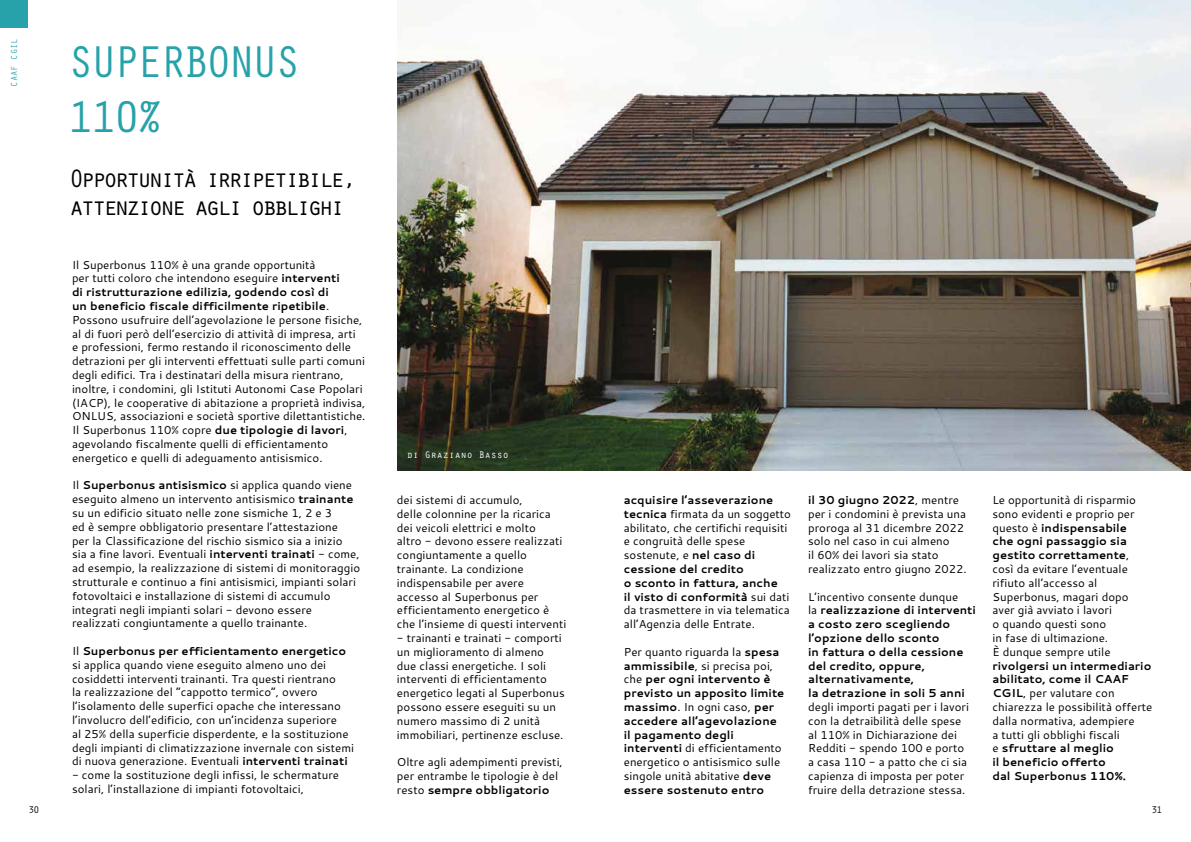
<style>
.page{position:relative;width:1191px;height:842px;background:#fff}
.page>*{position:absolute;margin:0;border:0;box-sizing:border-box;transform-origin:0 0}
.t1{font:46px/55.2px "Orator Std";letter-spacing:-.1em;color:#28a2aa}
.t2{font:26px/28px "Orator Std";letter-spacing:-.15em;color:#000}
.t3{font:11.5px/13.8px "Cantarell";color:#000}
.t4{font:700 11.5px/13.8px "Cantarell";color:#000}
.t5{font:10px "Orator Std";color:#fff}
.t6{font:10px "Orator Std";color:#000}
.t7{font:9px "Orator Std";color:#28a2aa}
.s1{font-weight:700}
.s2{font-weight:400}
</style>
<div class="page">
<img style="left:397px;top:0;width:794px;height:471px">
<div style="left:0;top:0;width:27px;height:27px;background:#28a2aa"></div>
<p class="t7" style="left:8px;top:87px;width:50px;rotate:-90deg">CAAF CGIL</p>
<p class="t6" style="left:28px;top:803px;width:12px">30</p>
<h1 class="t1" style="left:67px;top:32px;width:236px">SUPERBONUS<br>110%</h1>
<h2 class="t2" style="left:69px;top:163px;width:289px">Opportunità irripetibile, attenzione agli obblighi</h2>
<p class="t3" style="left:72px;top:257px;width:295px">Il Superbonus 110% è una grande opportunità<br>per tutti coloro che intendono eseguire <span class="s1">interventi<br>di ristrutturazione edilizia, godendo così di<br>un beneficio fiscale difficilmente ripetibile</span>.<br>Possono usufruire dell’agevolazione le persone fisiche, al di fuori però dell’esercizio di attività di impresa, arti<br>e professioni, fermo restando il riconoscimento delle detrazioni per gli interventi effettuati sulle parti comuni degli edifici. Tra i destinatari della misura rientrano, inoltre, i condomini, gli Istituti Autonomi Case Popolari (IACP), le cooperative di abitazione a proprietà indivisa, ONLUS, associazioni e società sportive dilettantistiche.<br>Il Superbonus 110% copre <span class="s1">due tipologie di lavori</span>, agevolando fiscalmente quelli di efficientamento energetico e quelli di adeguamento antisismico.</p>
<p class="t3" style="left:72px;top:478px;width:290px">Il <span class="s1">Superbonus antisismico</span> si applica quando viene eseguito almeno un intervento antisismico <span class="s1">trainante </span>su un edificio situato nelle zone sismiche 1, 2 e 3<br>ed è sempre obbligatorio presentare l’attestazione<br>per la Classificazione del rischio sismico sia a inizio sia a fine lavori. Eventuali <span class="s1">interventi trainati</span> - come, ad esempio, la realizzazione di sistemi di monitoraggio strutturale e continuo a fini antisismici, impianti solari fotovoltaici e installazione di sistemi di accumulo integrati negli impianti solari - devono essere realizzati congiuntamente a quello trainante.</p>
<p class="t3" style="left:72px;top:644px;width:283px">Il <span class="s1">Superbonus per efficientamento energetico </span>si applica quando viene eseguito almeno uno dei cosiddetti interventi trainanti. Tra questi rientrano<br>la realizzazione del “cappotto termico”, ovvero l’isolamento delle superfici opache che interessano l’involucro dell’edificio, con un’incidenza superiore<br>al 25% della superficie disperdente, e la sostituzione degli impianti di climatizzazione invernale con sistemi di nuova generazione. Eventuali <span class="s1">interventi trainati</span></p>
<p class="t3" style="left:72px;top:768px;width:268px">- come la sostituzione degli infissi, le schermature solari, l’installazione di impianti fotovoltaici,</p>
<p class="t5" style="left:407px;top:447px;width:103px">di Graziano Basso</p>
<p class="t3" style="left:397px;top:493px;width:171px">dei sistemi di accumulo,<br>delle colonnine per la ricarica dei veicoli elettrici e molto<br>altro - devono essere realizzati congiuntamente a quello trainante. La condizione indispensabile per avere accesso al Superbonus per efficientamento energetico è che l’insieme di questi interventi</p>
<p class="t3" style="left:397px;top:631px;width:169px">- trainanti e trainati - comporti un miglioramento di almeno due classi energetiche. I soli interventi di efficientamento energetico legati al Superbonus possono essere eseguiti su un numero massimo di 2 unità immobiliari, pertinenze escluse.</p>
<p class="t3" style="left:397px;top:755px;width:167px">Oltre agli adempimenti previsti, per entrambe le tipologie è del resto <span class="s1">sempre obbligatorio</span></p>
<p class="t3" style="left:624px;top:493px;width:169px"><span class="s1">acquisire l’asseverazione tecnica</span> firmata da un soggetto abilitato, che certifichi requisiti e congruità delle spese sostenute, e <span class="s1">nel caso di cessione del credito<br>o sconto in fattura, anche<br>il visto di conformità</span> sui dati da trasmettere in via telematica all’Agenzia delle Entrate.</p>
<p class="t4" style="left:624px;top:644px;width:162px"><span class="s2">Per quanto riguarda la</span> spesa ammissibile<span class="s2">, si precisa poi, che</span> per ogni intervento è previsto un apposito limite massimo<span class="s2">. In ogni caso,</span> per accedere all’agevolazione il pagamento degli interventi <span class="s2">di efficientamento energetico o antisismico sulle singole unità abitative</span> deve essere sostenuto entro</p>
<p class="t3" style="left:808px;top:493px;width:160px"><span class="s1">il 30 giugno 2022</span>, mentre per i condomini è prevista una proroga al 31 dicembre 2022 solo nel caso in cui almeno<br>il 60% dei lavori sia stato realizzato entro giugno 2022.</p>
<p class="t4" style="left:808px;top:589px;width:169px"><span class="s2">L’incentivo consente dunque<br>la</span> realizzazione di interventi a costo zero scegliendo l’opzione dello sconto<br>in fattura o della cessione del credito, oppure, alternativamente,<br>la detrazione in soli 5 anni</p>
<p class="t3" style="left:808px;top:700px;width:162px">degli importi pagati per i lavori con la detraibilità delle spese al 110% in Dichiarazione dei<br>Redditi - spendo 100 e porto a casa 110 - a patto che ci sia capienza di imposta per poter fruire della detrazione stessa.</p>
<p class="t3" style="left:992px;top:493px;width:145px">Le opportunità di risparmio sono evidenti e proprio per questo è <span class="s1">indispensabile che ogni passaggio sia gestito correttamente</span>, così da evitare l’eventuale rifiuto all’accesso al<br>Superbonus, magari dopo aver già avviato i lavori<br>o quando questi sono<br>in fase di ultimazione.<br>È dunque sempre utile</p>
<p class="t4" style="left:992px;top:658px;width:161px">rivolgersi un intermediario abilitato, come il CAAF<br>CGIL<span class="s2">, per valutare con chiarezza le possibilità offerte dalla normativa, adempiere<br>a tutti gli obblighi fiscali<br>e</span> sfruttare al meglio<br>il beneficio offerto<br>dal Superbonus 110%.</p>
<p class="t6" style="left:1151px;top:803px;width:12px">31</p>
</div>
